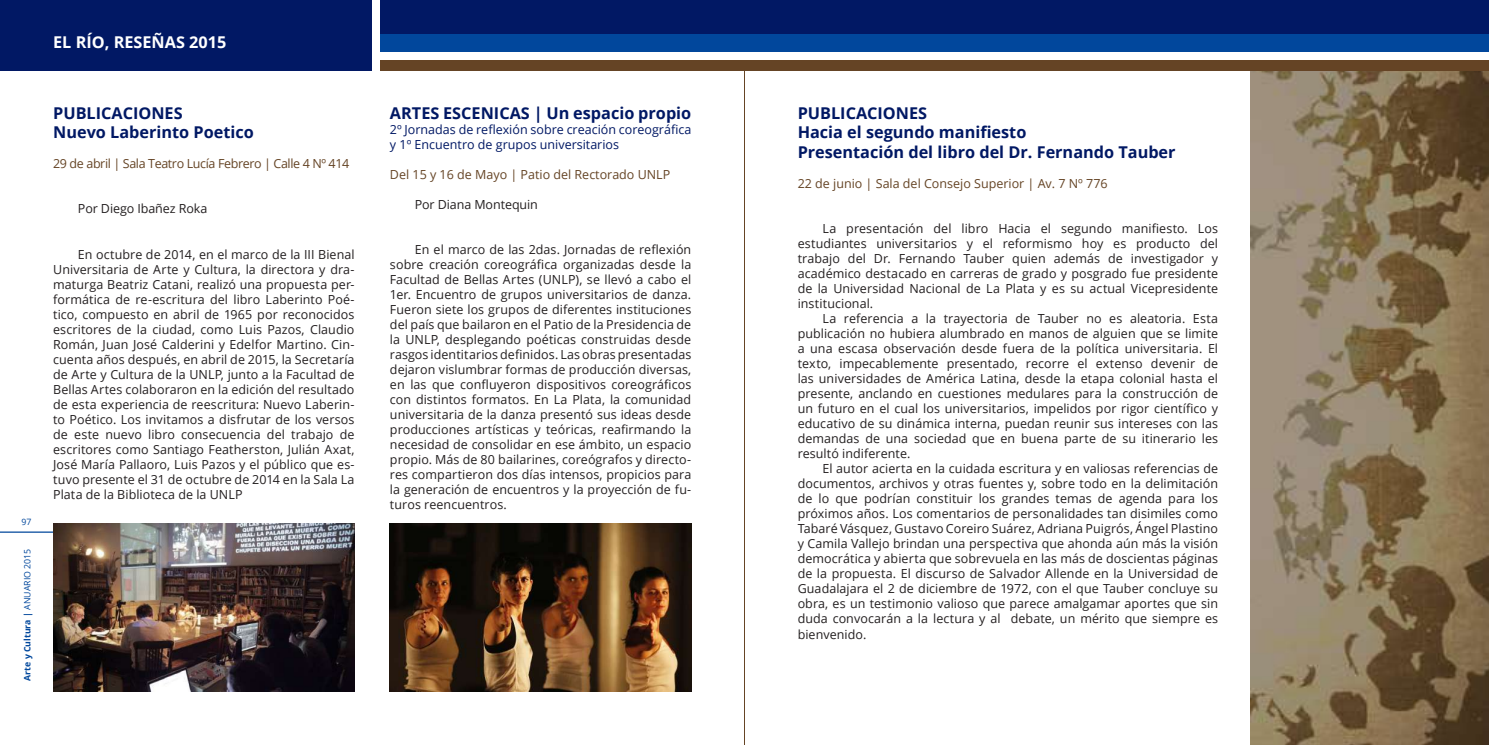
<style>
.page{position:relative;width:1489px;height:745px;background:#fff}
.page>*{position:absolute;margin:0;border:0;box-sizing:border-box;transform-origin:0 0}
.t1{font:700 16.25px/19.5px "Open Sans";color:#011864}
.t2{font:700 16.25px "Open Sans";color:#fff}
.t3{font:12.5px/15px "Open Sans";letter-spacing:.005em;color:#231f20;text-align:justify}
.t4{font:12.5px/15px "Open Sans";color:#011864}
.t5{font:12.5px "Open Sans";color:#654425}
.t6{font:12.5px "Open Sans";letter-spacing:-.03em;color:#654425}
.t7{font:700 8.75px "Open Sans";color:#01479c}
.t8{font:8.75px "Open Sans";color:#01479c}
.s1{font-weight:400}
</style>
<div class="page">
<img style="left:1250px;top:71px;width:238px;height:673px">
<div style="left:0;top:0;width:1488px;height:35px;background:#011864"></div>
<div style="left:0;top:35px;width:1488px;height:17px;background:#01479c"></div>
<div style="left:0;top:60px;width:1488px;height:11px;background:#654425"></div>
<hr style="left:0;top:531px;width:53px;height:1px;background:#01479c">
<div style="left:0;top:0;width:372px;height:71px;background:#011864"></div>
<div style="left:372px;top:0;width:7px;height:71px;background:#fff"></div>
<img style="left:53px;top:523px;width:301px;height:168px">
<hr style="left:744px;top:62px;width:1px;height:682px;background:#654425">
<img style="left:390px;top:523px;width:301px;height:168px">
<h1 class="t2" style="left:53px;top:30px;width:175px">EL RÍO, RESEÑAS 2015</h1>
<p class="t8" style="left:22px;top:516px;width:12px">97</p>
<p class="t7" style="left:21px;top:680px;width:133px;rotate:-90deg">Arte y Cultura | <span class="s1">ANUARIO 2015</span></p>
<h1 class="t1" style="left:53px;top:103px;width:202px">PUBLICACIONES<br>Nuevo Laberinto Poetico</h1>
<p class="t6" style="left:53px;top:155px;width:298px">29 de abril | Sala Teatro Lucía Febrero | Calle 4 Nº 414</p>
<p class="t3" style="left:78px;top:201px;width:131px">Por Diego Ibañez Roka</p>
<p class="t3" style="left:53px;top:246px;width:303px;text-indent:25px">En octubre de 2014, en el marco de la III Bienal Universitaria de Arte y Cultura, la directora y dra&shy;maturga Beatriz Catani, realizó una propuesta per&shy;formática de re-escritura del libro Laberinto Poé&shy;tico, compuesto en abril de 1965 por reconocidos escritores de la ciudad, como Luis Pazos, Claudio Román, Juan José Calderini y Edelfor Martino. Cin&shy;cuenta años después, en abril de 2015, la Secretaría de Arte y Cultura de la UNLP, junto a la Facultad de Bellas Artes colaboraron en la edición del resultado de esta experiencia de reescritura: Nuevo Laberin&shy;to Poético. Los invitamos a disfrutar de los versos de este nuevo libro consecuencia del trabajo de escritores como Santiago Featherston, Julián Axat, José María Pallaoro, Luis Pazos y el público que es&shy;tuvo presente el 31 de octubre de 2014 en la Sala La Plata de la Biblioteca de la UNLP</p>
<h1 class="t1" style="left:390px;top:103px;width:303px">ARTES ESCENICAS | Un espacio propio</h1>
<p class="t4" style="left:390px;top:121px;width:303px">2º Jornadas de reflexión sobre creación coreográfica y 1º Encuentro de grupos universitarios</p>
<p class="t5" style="left:390px;top:166px;width:282px">Del 15 y 16 de Mayo | Patio del Rectorado UNLP</p>
<p class="t3" style="left:415px;top:196px;width:125px">Por Diana Montequin</p>
<p class="t3" style="left:390px;top:241px;width:303px;text-indent:25px">En el marco de las 2das. Jornadas de reflexión sobre creación coreográfica organizadas desde la Facultad de Bellas Artes (UNLP), se llevó a cabo el 1er. Encuentro de grupos universitarios de danza.<br>Fueron siete los grupos de diferentes instituciones del país que bailaron en el Patio de la Presidencia de la UNLP, desplegando poéticas construidas desde rasgos identitarios definidos. Las obras presentadas dejaron vislumbrar formas de producción diversas, en las que confluyeron dispositivos coreográficos con distintos formatos. En La Plata, la comunidad universitaria de la danza presentó sus ideas desde producciones artísticas y teóricas, reafirmando la necesidad de consolidar en ese ámbito, un espacio propio. Más de 80 bailarines, coreógrafos y directo&shy;res compartieron dos días intensos, propicios para la generación de encuentros y la proyección de fu&shy;turos reencuentros.</p>
<h1 class="t1" style="left:797px;top:103px;width:379px">PUBLICACIONES<br>Hacia el segundo manifiesto<br>Presentación del libro del Dr. Fernando Tauber</h1>
<p class="t5" style="left:797px;top:175px;width:311px">22 de junio | Sala del Consejo Superior | Av. 7 Nº 776</p>
<p class="t3" style="left:797px;top:220px;width:422px;text-indent:25px">La presentación del libro Hacia el segundo manifiesto. Los estudiantes universitarios y el reformismo hoy es producto del trabajo del Dr. Fernando Tauber quien además de investigador y académico destacado en carreras de grado y posgrado fue presidente de la Universidad Nacional de La Plata y es su actual Vicepresidente institucional.</p>
<p class="t3" style="left:797px;top:310px;width:422px;text-indent:25px">La referencia a la trayectoria de Tauber no es aleatoria. Esta publicación no hubiera alumbrado en manos de alguien que se limite a una escasa observación desde fuera de la política universitaria. El texto, impecablemente presentado, recorre el extenso devenir de las universidades de América Latina, desde la etapa colonial hasta el presente, anclando en cuestiones medulares para la construcción de un futuro en el cual los universitarios, impelidos por rigor científico y educativo de su dinámica interna, puedan reunir sus intereses con las demandas de una sociedad que en buena parte de su itinerario les resultó indiferente.</p>
<p class="t3" style="left:797px;top:460px;width:422px;text-indent:25px">El autor acierta en la cuidada escritura y en valiosas referencias de documentos, archivos y otras fuentes y, sobre todo en la delimitación de lo que podrían constituir los grandes temas de agenda para los próximos años. Los comentarios de personalidades tan disimiles como Tabaré Vásquez, Gustavo Coreiro Suárez, Adriana Puigrós, Ángel Plastino y Camila Vallejo brindan una perspectiva que ahonda aún más la visión democrática y abierta que sobrevuela en las más de doscientas páginas de la propuesta. El discurso de Salvador Allende en la Universidad de Guadalajara el 2 de diciembre de 1972, con el que Tauber concluye su obra, es un testimonio valioso que parece amalgamar aportes que sin duda convocarán a la lectura y al debate, un mérito que siempre es bienvenido.</p>
</div>
